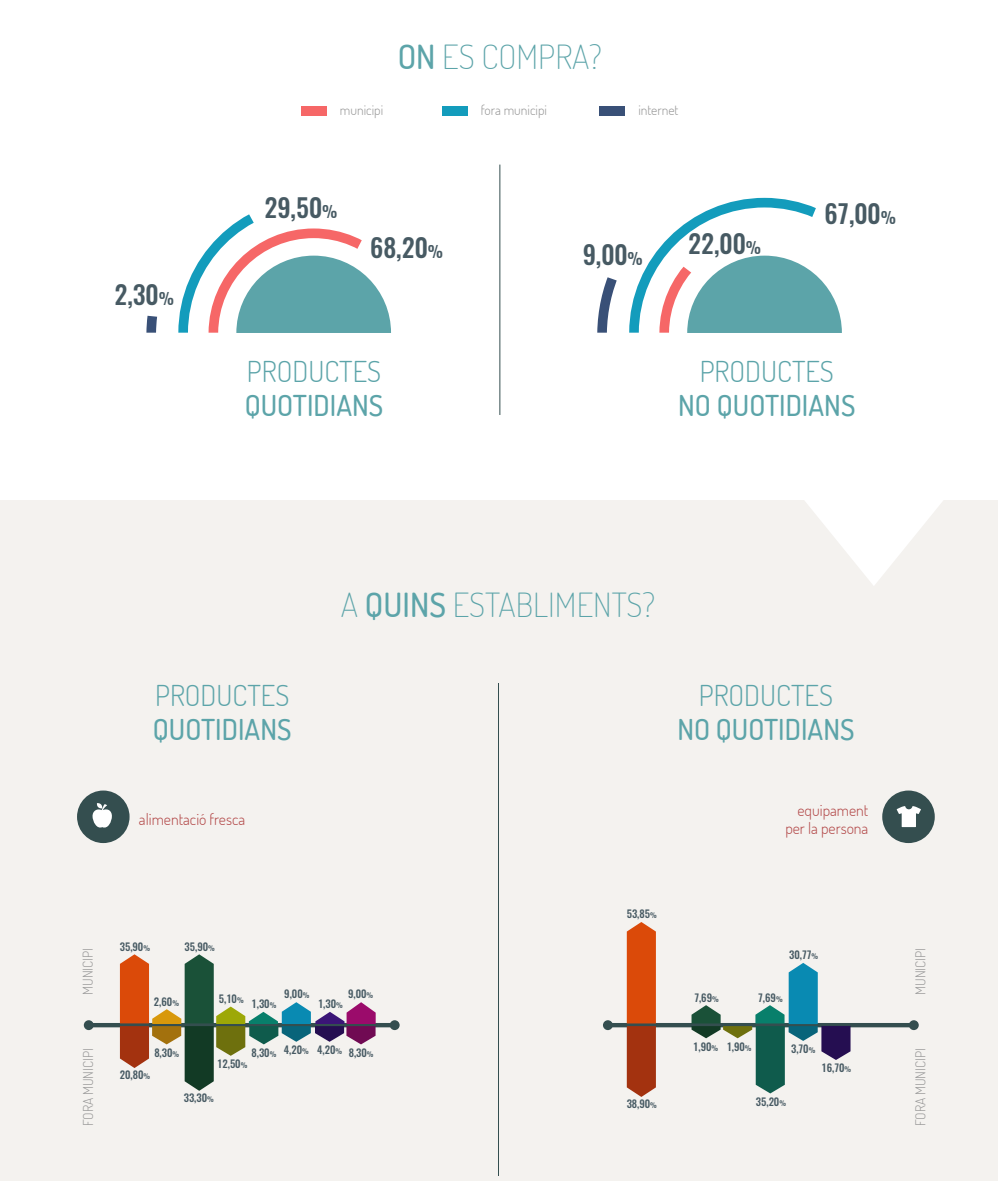
<style>
.page{position:relative;width:998px;height:1181px;background:#fff}
.page>*{position:absolute;margin:0;border:0;box-sizing:border-box;transform-origin:0 0}
.t1{font:200 33.25px "Dosis";color:#5ca4a9}
.t2{font:500 28.79px "Dosis";color:#5ca4a9}
.t3{font:300 28.79px "Dosis";color:#5ca4a9}
.t4{font:500 25.55px "Oswald";color:#475a63}
.t5{font:300 15.75px/18.4px "Dosis";color:#b24747;text-align:right}
.t6{font:300 13.65px "Dosis";color:#969696}
.t7{font:500 10.5px "Oswald";color:#475a63}
.s1{font-size:16.01px}
.s2{font-weight:500}
.s3{font-size:7px}
</style>
<div class="page">
<div style="left:301px;top:106px;width:25px;height:10px;background:#f66767"></div>
<div style="left:442px;top:106px;width:25px;height:10px;background:#139cbc"></div>
<div style="left:599px;top:106px;width:26px;height:10px;background:#395077"></div>
<hr style="left:499px;top:164px;width:1px;height:251px;background:#344e4f">
<div style="left:0;top:500px;width:998px;height:680px;background:#f4f2ef"></div>
<div style="left:88px;top:1022px;width:307px;height:5px;background:#344e4f"></div>
<div style="left:84px;top:1020px;width:10px;height:10px;background:#344e4f;border-radius:50%"></div>
<div style="left:390px;top:1020px;width:9px;height:10px;background:#344e4f;border-radius:50%"></div>
<div style="left:77px;top:790px;width:53px;height:53px;background:#344e4f;border-radius:50%"></div>
<svg style="left:92px;top:803px;width:20px;height:25px"></svg>
<hr style="left:498px;top:683px;width:1px;height:492px;background:#344e4f">
<svg style="left:805px;top:500px;width:138px;height:85px"></svg>
<div style="left:882px;top:790px;width:52px;height:53px;background:#344e4f;border-radius:50%"></div>
<svg style="left:896px;top:806px;width:24px;height:21px"></svg>
<div style="left:607px;top:1022px;width:307px;height:5px;background:#344e4f"></div>
<div style="left:603px;top:1020px;width:10px;height:10px;background:#344e4f;border-radius:50%"></div>
<div style="left:908px;top:1020px;width:10px;height:10px;background:#344e4f;border-radius:50%"></div>
<svg style="left:120px;top:954px;width:255px;height:123px"></svg>
<svg style="left:626px;top:922px;width:30px;height:172px"></svg>
<svg style="left:692px;top:971px;width:158px;height:122px"></svg>
<svg style="left:597px;top:198px;width:244px;height:135px"></svg>
<svg style="left:146px;top:214px;width:245px;height:119px"></svg>
<div style="left:81px;top:854px;width:833px;height:13px;background:#f4f2ef"></div>
<div style="left:81px;top:871px;width:833px;height:14px;background:#f4f2ef"></div>
<div style="left:81px;top:889px;width:833px;height:13px;background:#f4f2ef"></div>
<div style="left:81px;top:906px;width:833px;height:13px;background:#f4f2ef"></div>
<div style="left:81px;top:923px;width:833px;height:14px;background:#f4f2ef"></div>
<div style="left:81px;top:941px;width:833px;height:13px;background:#f4f2ef"></div>
<svg style="left:119px;top:958px;width:697px;height:13px"></svg>
<svg style="left:119px;top:975px;width:731px;height:14px"></svg>
<svg style="left:119px;top:992px;width:731px;height:14px"></svg>
<svg style="left:84px;top:1010px;width:830px;height:13px"></svg>
<svg style="left:83px;top:1025px;width:831px;height:14px"></svg>
<svg style="left:119px;top:1042px;width:732px;height:14px"></svg>
<svg style="left:120px;top:1060px;width:730px;height:13px"></svg>
<svg style="left:184px;top:1077px;width:666px;height:14px"></svg>
<div style="left:81px;top:1094px;width:833px;height:14px;background:#f4f2ef"></div>
<div style="left:81px;top:1112px;width:833px;height:13px;background:#f4f2ef"></div>
<div style="left:81px;top:1129px;width:833px;height:13px;background:#f4f2ef"></div>
<div style="left:81px;top:1146px;width:833px;height:14px;background:#f4f2ef"></div>
<div style="left:81px;top:1164px;width:833px;height:13px;background:#f4f2ef"></div>
<h3 class="t4" style="left:114px;top:281px;width:61px">2,30<span class="s1">%</span></h3>
<h1 class="t1" style="left:398px;top:35px;width:206px"><span class="s2">ON</span> ES COMPRA?</h1>
<p class="t6" style="left:340px;top:101px;width:45px">municipi</p>
<p class="t6" style="left:481px;top:101px;width:68px">fora municipi</p>
<p class="t6" style="left:638px;top:101px;width:42px">internet</p>
<h3 class="t4" style="left:264px;top:195px;width:74px">29,50<span class="s1">%</span></h3>
<h3 class="t4" style="left:370px;top:234px;width:74px">68,20<span class="s1">%</span></h3>
<h3 class="t4" style="left:582px;top:241px;width:62px">9,00<span class="s1">%</span></h3>
<h3 class="t4" style="left:688px;top:230px;width:74px">22,00<span class="s1">%</span></h3>
<h3 class="t4" style="left:824px;top:200px;width:73px">67,00<span class="s1">%</span></h3>
<h2 class="t3" style="left:247px;top:352px;width:136px">PRODUCTES</h2>
<h2 class="t2" style="left:245px;top:387px;width:140px">QUOTIDIANS</h2>
<h2 class="t3" style="left:699px;top:352px;width:136px">PRODUCTES</h2>
<h2 class="t2" style="left:678px;top:387px;width:179px">NO QUOTIDIANS</h2>
<h2 class="t3" style="left:155px;top:676px;width:136px">PRODUCTES</h2>
<h2 class="t2" style="left:153px;top:710px;width:140px">QUOTIDIANS</h2>
<h3 class="t5" style="left:139px;top:809px;width:108px">alimentació fresca</h3>
<h1 class="t1" style="left:341px;top:582px;width:316px">A <span class="s2">QUINS</span> ESTABLIMENTS?</h1>
<h2 class="t3" style="left:698px;top:676px;width:136px">PRODUCTES</h2>
<h2 class="t2" style="left:677px;top:710px;width:179px">NO QUOTIDIANS</h2>
<h3 class="t5" style="left:785px;top:800px;width:85px">equipament per la persona</h3>
<p class="t6" style="left:79px;top:994px;width:48px;rotate:-90deg">MUNICIPI</p>
<p class="t6" style="left:79px;top:1126px;width:79px;rotate:-90deg">FORA MUNICIPI</p>
<p class="t7" style="left:120px;top:940px;width:32px">35,90<span class="s3">%</span></p>
<p class="t7" style="left:184px;top:940px;width:32px">35,90<span class="s3">%</span></p>
<p class="t7" style="left:154px;top:995px;width:26px">2,60<span class="s3">%</span></p>
<p class="t7" style="left:219px;top:993px;width:26px">5,10<span class="s3">%</span></p>
<p class="t7" style="left:284px;top:988px;width:27px">9,00<span class="s3">%</span></p>
<p class="t7" style="left:348px;top:988px;width:27px">9,00<span class="s3">%</span></p>
<p class="t7" style="left:251px;top:998px;width:26px">1,30<span class="s3">%</span></p>
<p class="t7" style="left:318px;top:998px;width:26px">1,30<span class="s3">%</span></p>
<p class="t7" style="left:154px;top:1046px;width:26px">8,30<span class="s3">%</span></p>
<p class="t7" style="left:251px;top:1045px;width:123px">8,30<sub>%</sub> 4,20<span class="s3">%</span> 4,20<span class="s3">%</span> 8,30<sub>%</sub></p>
<p class="t7" style="left:217px;top:1058px;width:32px">12,50<span class="s3">%</span></p>
<p class="t7" style="left:120px;top:1069px;width:32px">20,80<span class="s3">%</span></p>
<p class="t7" style="left:184px;top:1092px;width:32px">33,30<span class="s3">%</span></p>
<p class="t7" style="left:626px;top:908px;width:32px">53,85<span class="s3">%</span></p>
<p class="t7" style="left:626px;top:1098px;width:32px">38,90<span class="s3">%</span></p>
<p class="t7" style="left:789px;top:948px;width:30px">30,77<span class="s3">%</span></p>
<p class="t7" style="left:694px;top:991px;width:26px">7,69<span class="s3">%</span></p>
<p class="t7" style="left:758px;top:991px;width:26px">7,69<span class="s3">%</span></p>
<p class="t7" style="left:693px;top:1040px;width:60px">1,90<span class="s3">%</span> 1,90<span class="s3">%</span></p>
<p class="t7" style="left:791px;top:1043px;width:26px">3,70<span class="s3">%</span></p>
<p class="t7" style="left:756px;top:1095px;width:32px">35,20<span class="s3">%</span></p>
<p class="t7" style="left:821px;top:1062px;width:31px">16,70<span class="s3">%</span></p>
<p class="t6" style="left:911px;top:994px;width:48px;rotate:-90deg">MUNICIPI</p>
<p class="t6" style="left:911px;top:1126px;width:79px;rotate:-90deg">FORA MUNICIPI</p>
</div>
